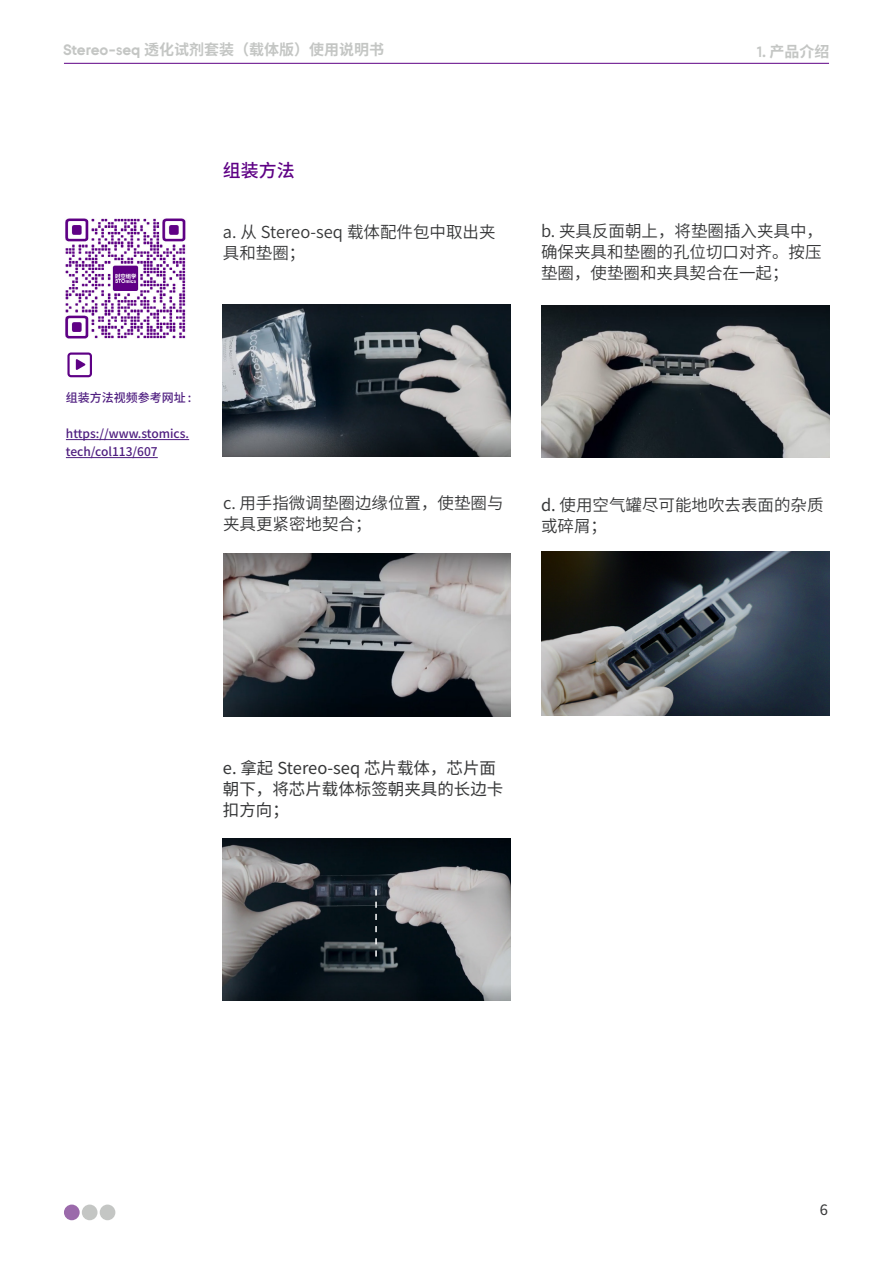
<style>
.page{position:relative;width:893px;height:1263px;background:#fff}
.page>*{position:absolute;margin:0;border:0;box-sizing:border-box;transform-origin:0 0}
.t1{font:500 18px "Source Han Sans SC";color:#5e0085}
.t2{font:16.5px/21px "Source Han Sans SC";color:#363738}
.t3{font:16.5px/21px "Source Han Sans SC";color:#363738}
.t4{font:16.5px "Source Sans Pro";color:#363738}
.t5{font:700 15px "Source Han Sans SC";color:#c4c6c4}
.t6{font:500 12px/18px "Source Han Sans SC";color:#4f1e80}
.s1{font-family:"BGI"}
.s2{font-style:inherit}
</style>
<div class="page">
<div style="left:64px;top:1204px;width:16px;height:16px;background:#9b6aab;border-radius:50%"></div>
<div style="left:82px;top:1204px;width:16px;height:16px;background:#c4c6c4;border-radius:50%"></div>
<div style="left:100px;top:1204px;width:15px;height:16px;background:#c4c6c4;border-radius:50%"></div>
<hr style="left:64px;top:63px;width:765px;height:1px;background:#5e0085">
<img style="left:223px;top:305px;width:287px;height:152px">
<img style="left:541px;top:306px;width:288px;height:151px">
<img style="left:224px;top:554px;width:286px;height:162px">
<img style="left:222px;top:838px;width:288px;height:162px">
<svg style="left:375px;top:889px;width:2px;height:67px"></svg>
<img style="left:541px;top:552px;width:288px;height:163px">
<svg style="left:67px;top:352px;width:25px;height:25px"></svg>
<img style="left:65px;top:218px;width:121px;height:121px">
<hr style="left:66px;top:439px;width:123px;height:1px;background:#4f1e80">
<hr style="left:66px;top:457px;width:92px;height:1px;background:#4f1e80">
<p class="t5" style="left:63px;top:41px;width:322px"><span class="s1">Stereo-seq</span> 透化试剂套装（载体版）使用说明书</p>
<p class="t1" style="left:223px;top:161px;width:73px">组装方法</p>
<p class="t5" style="left:757px;top:43px;width:74px"><span class="s1">1.</span> 产品介绍</p>
<p class="t2" style="left:223px;top:221px;width:274px">a. 从 Stereo-seq 载体配件包中取出夹具和垫圈；</p>
<p class="t2" style="left:541px;top:221px;width:284px;text-align:justify">b. 夹具反面朝上，将垫圈插入夹具中，确保夹具和垫圈的孔位切口对齐。按压垫圈，使垫圈和夹具契合在一起；</p>
<p class="t6" style="left:66px;top:389px;width:127px">组装方法视频参考网址 :</p>
<p class="t6" style="left:66px;top:425px;width:125px">https://www.stomics. tech/col113/607</p>
<p class="t2" style="left:223px;top:492px;width:282px">c. 用手指微调垫圈边缘位置，使垫圈与夹具更紧密地契合；</p>
<p class="t2" style="left:541px;top:494px;width:284px"><span class="s2">d.</span> 使用空气罐尽可能地吹去表面的杂质或碎屑；</p>
<p class="t3" style="left:223px;top:757px;width:282px">e. 拿起 Stereo-seq 芯片载体，芯片面朝下，将芯片载体标签朝夹具的长边卡扣方向；</p>
<p class="t4" style="left:820px;top:1199px;width:10px">6</p>
</div>
